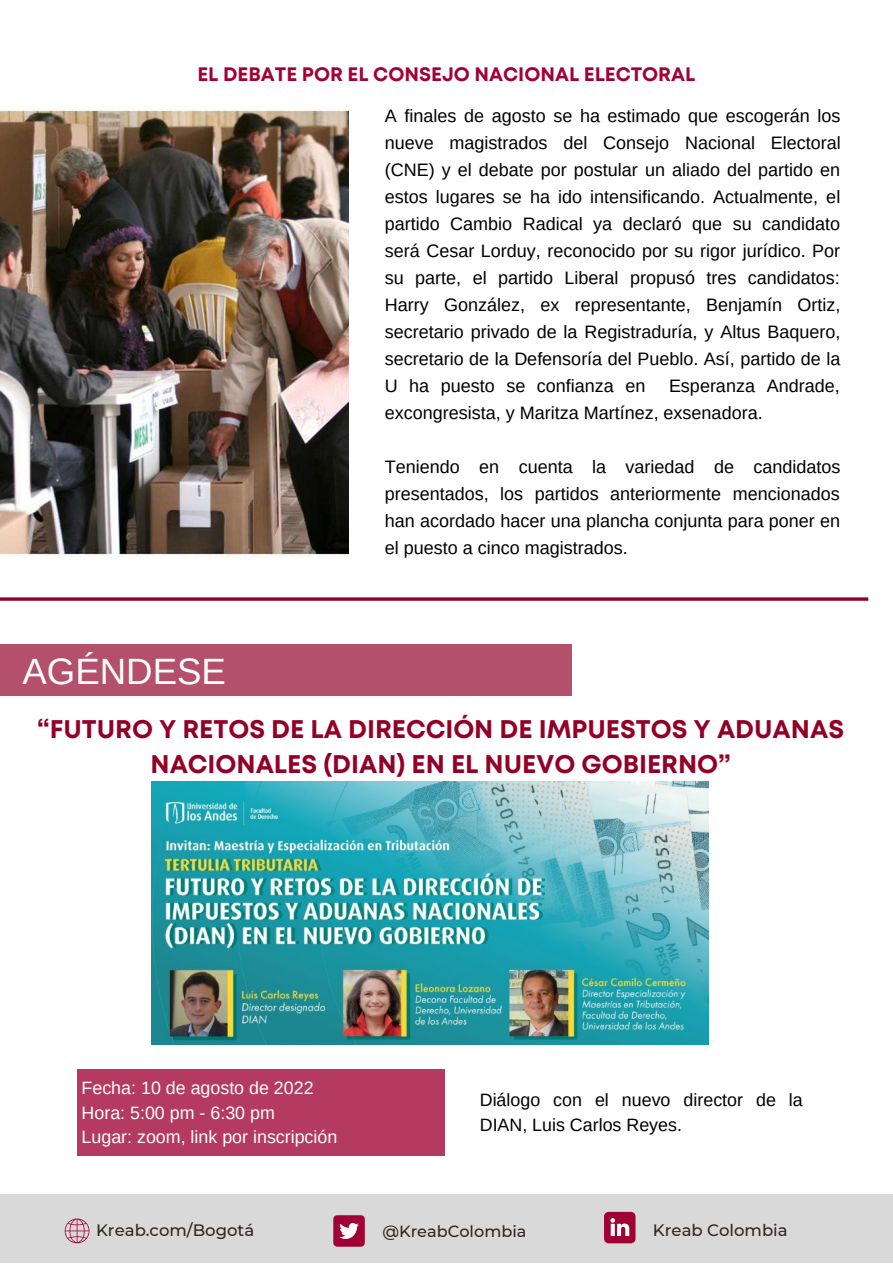
<style>
.page{position:relative;width:893px;height:1264px;background:#fff}
.page>*{position:absolute;margin:0;border:0;box-sizing:border-box;transform-origin:0 0}
.t1{font:36.6px "Arimo";color:#fffefe}
.t2{font:700 25.5px/34.8px "Mont";color:#920028;text-align:center}
.t3{font:700 19.5px "Mont";color:#a00235}
.t4{font:18px/27px "Arimo";color:#000;text-align:justify}
.t5{font:17.85px/24.8px "Arimo";color:#fffefe}
.t6{font:17.85px/24.8px "Arimo";color:#000}
.t7{font:500 16.5px "Montserrat";color:#31261f}
.t8{font:500 16.05px "Montserrat";color:#31261f}
</style>
<div class="page">
<div style="left:0;top:644px;width:571px;height:51px;background:#b4506b"></div>
<div style="left:0;top:1194px;width:892px;height:68px;background:#d9d9d9"></div>
<svg style="left:65px;top:1218px;width:24px;height:25px"></svg>
<svg style="left:604px;top:1211px;width:31px;height:32px"></svg>
<div style="left:333px;top:1215px;width:32px;height:31px;background:#a00235;border-radius:4px"></div>
<svg style="left:339px;top:1223px;width:20px;height:15px"></svg>
<div style="left:77px;top:1069px;width:368px;height:86px;background:#b53a62"></div>
<hr style="left:0;top:597px;width:868px;height:3px;background:#920028">
<img style="left:152px;top:781px;width:556px;height:263px">
<img style="left:0;top:107px;width:348px;height:451px">
<p class="t3" style="left:197px;top:67px;width:499px">EL DEBATE POR EL CONSEJO NACIONAL ELECTORAL</p>
<p class="t4" style="left:385px;top:102px;width:457px">A finales de agosto se ha estimado que escogerán los nueve magistrados del Consejo Nacional Electoral (CNE) y el debate por postular un aliado del partido en estos lugares se ha ido intensificando. Actualmente, el partido Cambio Radical ya declaró que su candidato será Cesar Lorduy, reconocido por su rigor jurídico. Por su parte, el partido Liberal propusó tres candidatos:<br>Harry González, ex representante, Benjamín Ortiz, secretario privado de la Registraduría, y Altus Baquero, secretario de la Defensoría del Pueblo. Así, partido de la U ha puesto se confianza en</p>
<p class="t4" style="left:385px;top:372px;width:456px;text-indent:284px">Esperanza Andrade, excongresista, y Maritza Martínez, exsenadora.</p>
<p class="t4" style="left:385px;top:453px;width:457px">Teniendo en cuenta la variedad de candidatos presentados, los partidos anteriormente mencionados han acordado hacer una plancha conjunta para poner en el puesto a cinco magistrados.</p>
<h1 class="t1" style="left:23px;top:651px;width:205px">AGÉNDESE</h1>
<h2 class="t2" style="left:37px;top:713px;width:808px">“FUTURO Y RETOS DE LA DIRECCIÓN DE IMPUESTOS Y ADUANAS<br>NACIONALES (DIAN) EN EL NUEVO GOBIERNO”</h2>
<p class="t5" style="left:82px;top:1075px;width:257px">Fecha: 10 de agosto de 2022<br>Hora: 5:00 pm - 6:30 pm<br>Lugar: zoom, link por inscripción</p>
<p class="t6" style="left:479px;top:1087px;width:324px">Diálogo con el nuevo director de la<br>DIAN, Luis Carlos Reyes.</p>
<p class="t7" style="left:96px;top:1219px;width:160px">Kreab.com/Bogotá</p>
<p class="t8" style="left:382px;top:1221px;width:145px">@KreabColombia</p>
<p class="t7" style="left:653px;top:1219px;width:136px">Kreab Colombia</p>
</div>
